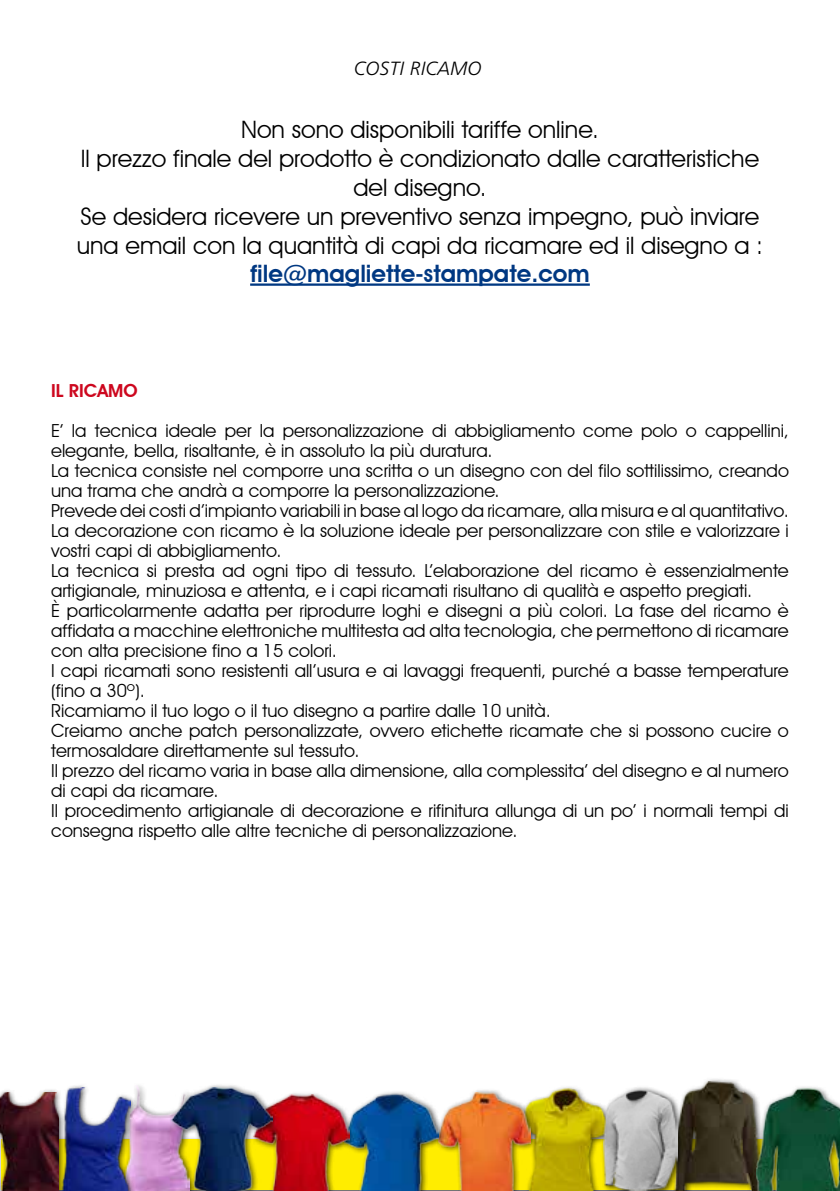
<style>
.page{position:relative;width:840px;height:1191px;background:#fff}
.page>*{position:absolute;margin:0;border:0;box-sizing:border-box;transform-origin:0 0}
.t1{font:24px/28.8px "Avant Garde IT Cby BT";color:#000;text-align:center}
.t2{font:600 24px "Avant Garde IT Cby BT";color:#003882}
.t3{font:italic 20px "ATC Elm";color:#000}
.t4{font:18px/20px "Avant Garde IT Cby BT";color:#000}
.t5{font:600 18px "Avant Garde IT Cby BT";color:#cd071e}
</style>
<div class="page">
<img style="left:138px;top:1085px;width:30px;height:106px">
<div style="left:0;top:1088px;width:67px;height:103px;background:#000;opacity:.75"></div>
<img style="left:0;top:1092px;width:56px;height:99px">
<div style="left:56px;top:1083px;width:82px;height:108px;background:#000;opacity:.75"></div>
<img style="left:59px;top:1087px;width:71px;height:104px">
<div style="left:517px;top:1085px;width:99px;height:106px;background:#000;opacity:.75"></div>
<img style="left:538px;top:1089px;width:61px;height:102px">
<div style="left:434px;top:1088px;width:104px;height:103px;background:#000;opacity:.75"></div>
<img style="left:446px;top:1092px;width:84px;height:99px">
<div style="left:669px;top:1077px;width:100px;height:114px;background:#000;opacity:.75"></div>
<img style="left:673px;top:1081px;width:89px;height:110px">
<div style="left:752px;top:1084px;width:87px;height:107px;background:#000;opacity:.75"></div>
<img style="left:756px;top:1089px;width:83px;height:102px">
<div style="left:340px;top:1089px;width:106px;height:102px;background:#000;opacity:.75"></div>
<div style="left:250px;top:1091px;width:106px;height:100px;background:#000;opacity:.75"></div>
<img style="left:279px;top:1094px;width:70px;height:97px">
<div style="left:599px;top:1085px;width:86px;height:106px;background:#000;opacity:.75"></div>
<img style="left:603px;top:1089px;width:74px;height:102px">
<div style="left:168px;top:1083px;width:111px;height:108px;background:#000;opacity:.75"></div>
<img style="left:172px;top:1087px;width:100px;height:104px">
<hr style="left:250px;top:283px;width:339px;height:3px;background:#003882">
<p class="t3" style="left:353px;top:57px;width:129px">COSTI RICAMO</p>
<p class="t1" style="left:77px;top:115px;width:687px">Non sono disponibili tariffe online.<br>Il prezzo finale del prodotto è condizionato dalle caratteristiche del disegno.<br>Se desidera ricevere un preventivo senza impegno, può inviare una email con la quantità di capi da ricamare ed il disegno a :</p>
<h1 class="t2" style="left:250px;top:259px;width:341px">file@magliette-stampate.com</h1>
<p class="t5" style="left:51px;top:379px;width:88px">IL RICAMO</p>
<p class="t4" style="left:51px;top:420px;width:739px">E’ la tecnica ideale per la personalizzazione di abbigliamento come polo o cappellini, elegante, bella, risaltante, è in assoluto la più duratura.<br>La tecnica consiste nel comporre una scritta o un disegno con del filo sottilissimo, creando una trama che andrà a comporre la personalizzazione.<br>Prevede dei costi d’impianto variabili in base al logo da ricamare, alla misura e al quantitativo.<br>La decorazione con ricamo è la soluzione ideale per personalizzare con stile e valorizzare i vostri capi di abbigliamento.<br>La tecnica si presta ad ogni tipo di tessuto. L’elaborazione del ricamo è essenzialmente artigianale, minuziosa e attenta, e i capi ricamati risultano di qualità e aspetto pregiati.<br>È particolarmente adatta per riprodurre loghi e disegni a più colori. La fase del ricamo è affidata a macchine elettroniche multitesta ad alta tecnologia, che permettono di ricamare con alta precisione fino a 15 colori.<br>I capi ricamati sono resistenti all’usura e ai lavaggi frequenti, purché a basse temperature (fino a 30º).<br>Ricamiamo il tuo logo o il tuo disegno a partire dalle 10 unità.<br>Creiamo anche patch personalizzate, ovvero etichette ricamate che si possono cucire o termosaldare direttamente sul tessuto.<br>Il prezzo del ricamo varia in base alla dimensione, alla complessita’ del disegno e al numero di capi da ricamare.<br>Il procedimento artigianale di decorazione e rifinitura allunga di un po’ i normali tempi di consegna rispetto alle altre tecniche di personalizzazione.</p>
</div>
